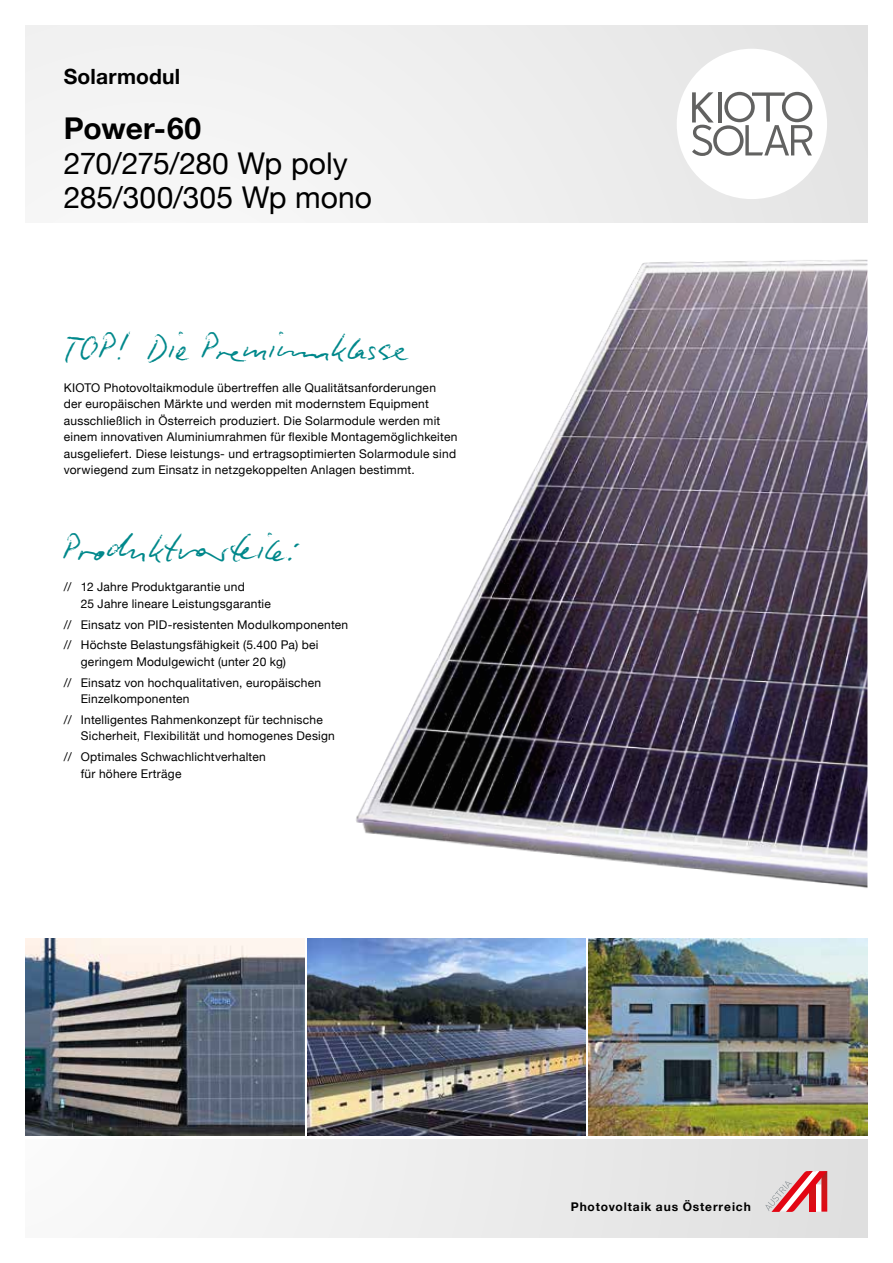
<style>
.page{position:relative;width:893px;height:1263px;background:#fff}
.page>*{position:absolute;margin:0;border:0;box-sizing:border-box;transform-origin:0 0}
.t1{font:37.5px "Biro Script Standard";letter-spacing:-.005em;color:#00888b}
.t2{font:30px/34.5px "Helvetica Neue";color:#000}
.t3{font:700 30px "Helvetica Neue";letter-spacing:-.005em;color:#000}
.t4{font:700 21px "Helvetica Neue";letter-spacing:.01em;color:#000}
.t5{font:12px/16.5px "Helvetica Neue";letter-spacing:.02em;color:#000}
.t6{font:700 12px "Helvetica Neue";letter-spacing:.07em;color:#000}
</style>
<div class="page">
<div style="left:26px;top:1140px;width:841px;height:98px;background:linear-gradient(to right,#fbfbfb,#dfdfdf)"></div>
<div style="left:26px;top:26px;width:841px;height:196px;background:#f1f1f1"></div>
<svg style="left:765px;top:1171px;width:62px;height:41px"></svg>
<img style="left:26px;top:939px;width:278px;height:196px">
<div style="left:677px;top:49px;width:150px;height:150px;background:#fff;border-radius:50%"></div>
<svg style="left:692px;top:92px;width:120px;height:64px"></svg>
<img style="left:356px;top:259px;width:511px;height:629px">
<img style="left:307px;top:939px;width:279px;height:196px">
<img style="left:589px;top:939px;width:278px;height:196px">
<h3 class="t4" style="left:64px;top:60px;width:118px">Solarmodul</h3>
<h2 class="t3" style="left:64px;top:105px;width:139px">Power-60</h2>
<h2 class="t2" style="left:64px;top:148px;width:310px">270/275/280 Wp poly<br>285/300/305 Wp mono</h2>
<h1 class="t1" style="left:64px;top:324px;width:346px">TOP! Die Premiumklasse</h1>
<p class="t5" style="left:64px;top:380px;width:395px">KIOTO Photovoltaikmodule übertreffen alle Qualitätsanforderungen<br>der europäischen Märkte und werden mit modernstem Equipment ausschließlich in Österreich produziert. Die Solarmodule werden mit einem innovativen Aluminiumrahmen für flexible Montagemöglichkeiten ausgeliefert. Diese leistungs- und ertragsoptimierten Solarmodule sind vorwiegend zum Einsatz in netzgekoppelten Anlagen bestimmt.</p>
<h1 class="t1" style="left:64px;top:525px;width:238px">Produktvorteile:</h1>
<p class="t5" style="left:81px;top:579px;width:192px;text-indent:-17px">// 12 Jahre Produktgarantie und<br>25 Jahre lineare Leistungsgarantie</p>
<p class="t5" style="left:64px;top:615px;width:286px;line-height:20.7px">// Einsatz von PID-resistenten Modulkomponenten // Höchste Belastungsfähigkeit (5.400 Pa) bei</p>
<p class="t5" style="left:64px;top:652px;width:259px;line-height:20.7px;text-indent:17px">geringem Modulgewicht (unter 20 kg)<br>// Einsatz von hochqualitativen, europäischen</p>
<p class="t5" style="left:64px;top:689px;width:261px;line-height:20.7px;text-indent:17px">Einzelkomponenten<br>// Intelligentes Rahmenkonzept für technische</p>
<p class="t5" style="left:64px;top:726px;width:273px;line-height:20.7px;text-indent:17px">Sicherheit, Flexibilität und homogenes Design // Optimales Schwachlichtverhalten</p>
<p class="t5" style="left:81px;top:766px;width:102px">für höhere Erträge</p>
<p class="t6" style="left:571px;top:1197px;width:181px">Photovoltaik aus Österreich</p>
</div>
